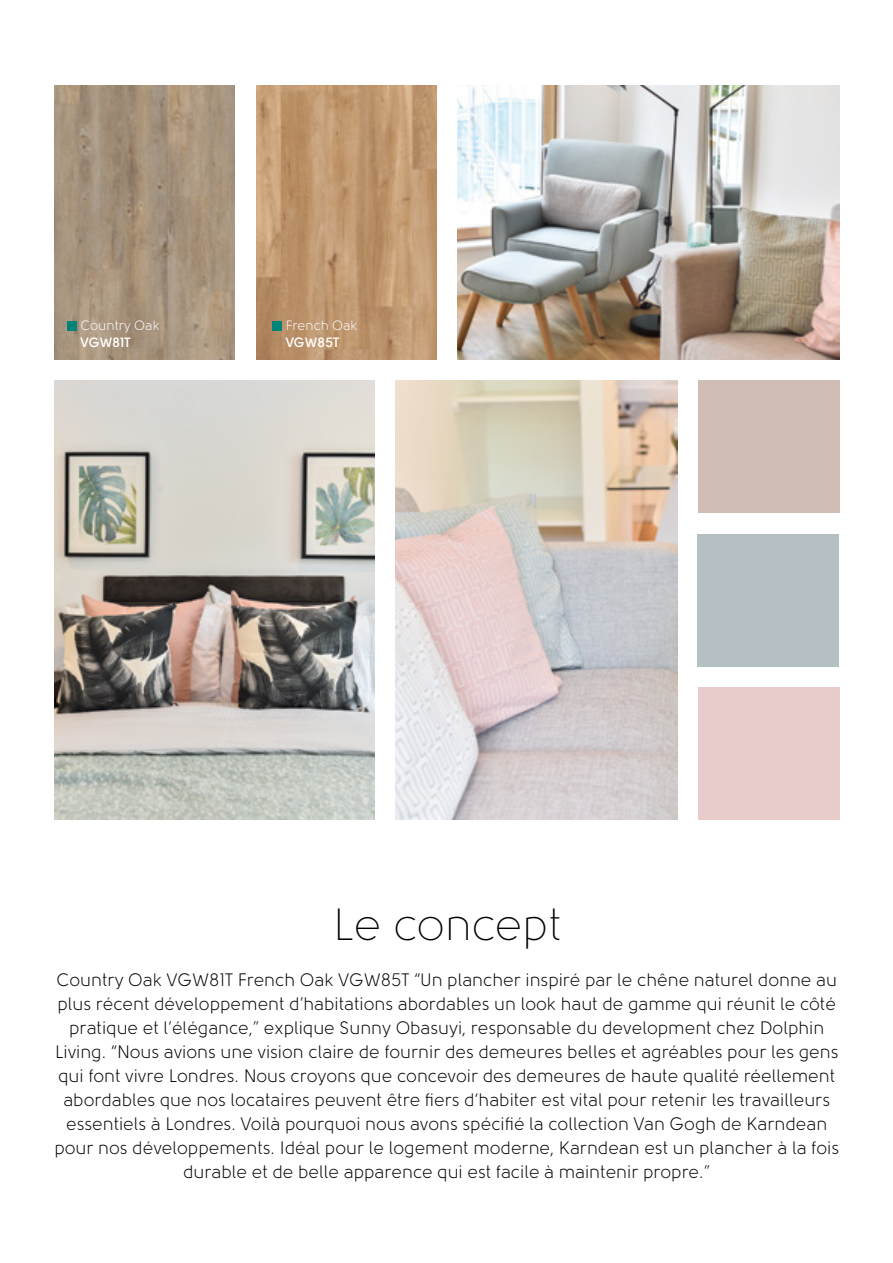
<style>
.page{position:relative;width:893px;height:1263px;background:#fff}
.page>*{position:absolute;margin:0;border:0;box-sizing:border-box;transform-origin:0 0}
.t1{font:300 45px "Solomon";color:#000}
.t2{font:18px/24px "Solomon";color:#000;text-align:center}
.t3{font:13.5px "Solomon";color:#fff}
.t4{font:700 13.5px "Solomon";color:#fff}
</style>
<div class="page">
<img style="left:55px;top:85px;width:180px;height:274px">
<img style="left:396px;top:381px;width:281px;height:438px">
<img style="left:54px;top:381px;width:321px;height:438px">
<div style="left:698px;top:381px;width:141px;height:132px;background:#d0beb6"></div>
<div style="left:698px;top:687px;width:141px;height:132px;background:#e8cccb"></div>
<div style="left:697px;top:534px;width:142px;height:132px;background:#b4c0c3"></div>
<div style="left:67px;top:321px;width:10px;height:9px;background:#008379"></div>
<img style="left:256px;top:85px;width:181px;height:274px">
<div style="left:272px;top:321px;width:10px;height:9px;background:#008379"></div>
<img style="left:458px;top:85px;width:381px;height:274px">
<p class="t3" style="left:81px;top:318px;width:81px">Country Oak</p>
<p class="t4" style="left:81px;top:334px;width:52px">VGW81T</p>
<p class="t3" style="left:286px;top:318px;width:73px">French Oak</p>
<p class="t4" style="left:286px;top:334px;width:55px">VGW85T</p>
<h1 class="t1" style="left:333px;top:901px;width:231px">Le concept</h1>
<p class="t2" style="left:54px;top:968px;width:786px">Country Oak VGW81T French Oak VGW85T “Un plancher inspiré par le chêne naturel donne au plus récent développement d’habitations abordables un look haut de gamme qui réunit le côté pratique et l’élégance,” explique Sunny Obasuyi, responsable du development chez Dolphin Living. “Nous avions une vision claire de fournir des demeures belles et agréables pour les gens qui font vivre Londres. Nous croyons que concevoir des demeures de haute qualité réellement abordables que nos locataires peuvent être fiers d‘habiter est vital pour retenir les travailleurs essentiels à Londres. Voilà pourquoi nous avons spécifié la collection Van Gogh de Karndean pour nos développements. Idéal pour le logement moderne, Karndean est un plancher à la fois durable et de belle apparence qui est facile à maintenir propre.”</p>
</div>
